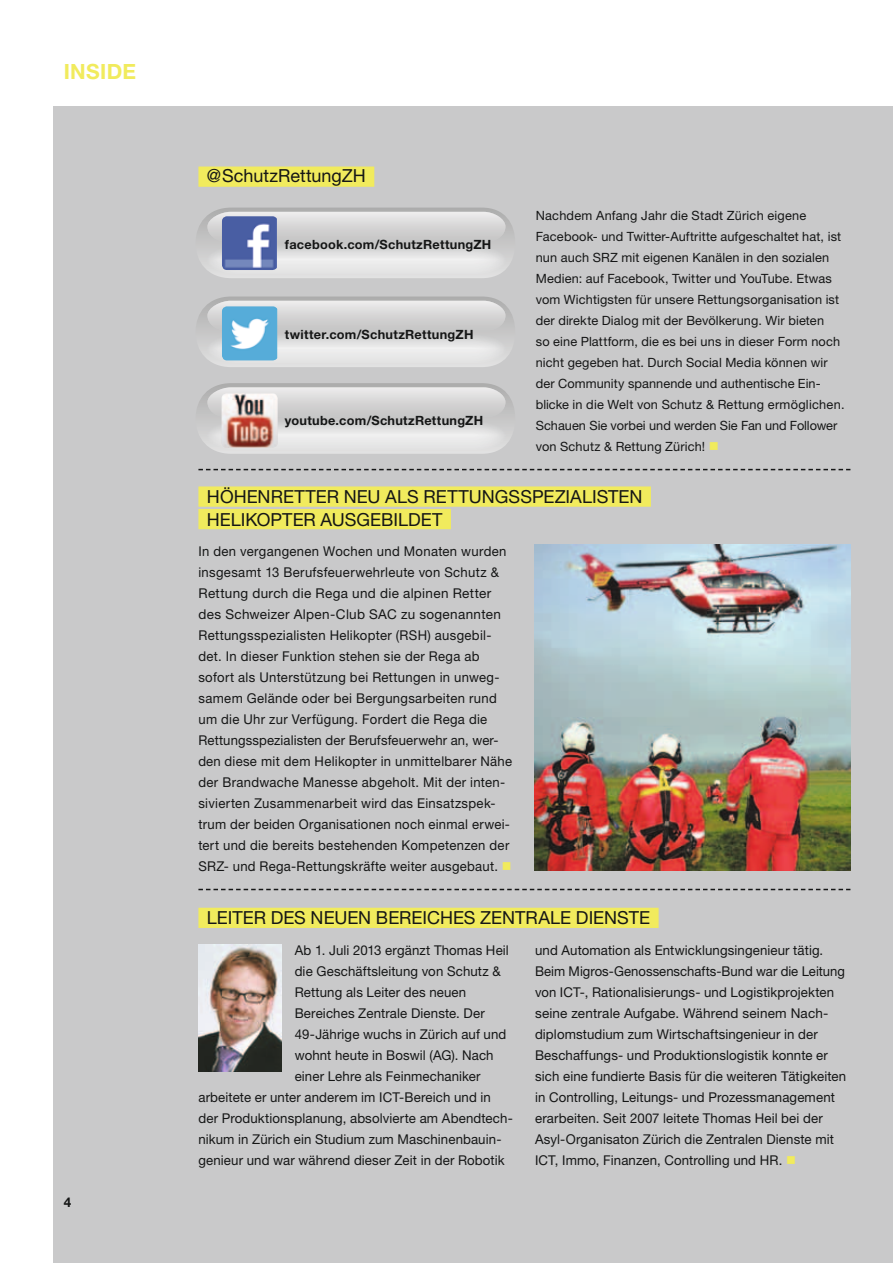
<style>
.page{position:relative;width:893px;height:1263px;background:#fff}
.page>*{position:absolute;margin:0;border:0;box-sizing:border-box;transform-origin:0 0}
.t1{font:700 21px "Helvetica Neue LT Std";letter-spacing:.015em;color:#f1eb5d}
.t2{font:18px "Helvetica Neue LT Std";color:#151616}
.t3{font:13.5px/21px "Helvetica Neue LT Std";letter-spacing:.01em;color:#151616}
.t4{font:700 13.5px "Helvetica Neue LT Std";color:#151616}
.t5{font:12.75px/21px "Helvetica Neue LT Std";letter-spacing:.01em;color:#151616}
.t6{font:700 12.75px "Helvetica Neue LT Std";letter-spacing:.02em;color:#151616}
.s1{color:#f1eb5d}
</style>
<div class="page">
<div style="left:53px;top:106px;width:840px;height:1157px;background:#c9c9ca"></div>
<svg style="left:198px;top:889px;width:652px;height:1px"></svg>
<svg style="left:198px;top:469px;width:652px;height:1px"></svg>
<div style="left:198px;top:486px;width:453px;height:21px;background:#f1eb5d"></div>
<div style="left:198px;top:509px;width:253px;height:20px;background:#f1eb5d"></div>
<div style="left:198px;top:908px;width:461px;height:20px;background:#f1eb5d"></div>
<img style="left:535px;top:545px;width:315px;height:326px">
<img style="left:199px;top:945px;width:83px;height:126px">
<div style="left:198px;top:167px;width:176px;height:20px;background:#f1eb5d"></div>
<svg style="left:197px;top:208px;width:317px;height:70px"></svg>
<img style="left:207px;top:212px;width:298px;height:29px">
<svg style="left:197px;top:383px;width:317px;height:71px"></svg>
<img style="left:207px;top:387px;width:298px;height:30px">
<img style="left:222px;top:216px;width:55px;height:54px">
<svg style="left:197px;top:296px;width:317px;height:71px"></svg>
<img style="left:207px;top:301px;width:298px;height:29px">
<img style="left:222px;top:306px;width:55px;height:54px">
<img style="left:222px;top:393px;width:56px;height:55px">
<h1 class="t1" style="left:64px;top:58px;width:74px">INSIDE</h1>
<p class="t4" style="left:64px;top:1194px;width:9px">4</p>
<h2 class="t2" style="left:207px;top:165px;width:160px">@SchutzRettungZH</h2>
<p class="t6" style="left:285px;top:237px;width:208px">facebook.com/SchutzRettungZH</p>
<p class="t6" style="left:285px;top:326px;width:190px">twitter.com/SchutzRettungZH</p>
<p class="t6" style="left:285px;top:413px;width:200px">youtube.com/SchutzRettungZH</p>
<p class="t5" style="left:536px;top:205px;width:310px">Nachdem Anfang Jahr die Stadt Zürich eigene Facebook- und Twitter-Auftritte aufgeschaltet hat, ist nun auch SRZ mit eigenen Kanälen in den sozialen Medien: auf Facebook, Twitter und YouTube. Etwas vom Wichtigsten für unsere Rettungsorganisation ist der direkte Dialog mit der Bevölkerung. Wir bieten<br>so eine Plattform, die es bei uns in dieser Form noch nicht gegeben hat. Durch Social Media können wir der Community spannende und authentische Ein&shy;blicke in die Welt von Schutz &amp; Rettung ermöglichen.<br>Schauen Sie vorbei und werden Sie Fan und Follower von Schutz &amp; Rettung Zürich! <span class="s1">■</span></p>
<h2 class="t2" style="left:207px;top:486px;width:40px">Höhenretter</h2>
<h2 class="t2" style="left:344px;top:486px;width:13px">neu</h2>
<h2 class="t2" style="left:385px;top:486px;width:12px">als</h2>
<h2 class="t2" style="left:423px;top:486px;width:25px">Rettungsspezialisten</h2>
<h2 class="t2" style="left:207px;top:508px;width:25px">Helikopter</h2>
<h2 class="t2" style="left:321px;top:508px;width:13px">ausgebildet</h2>
<p class="t3" style="left:198px;top:540px;width:315px">In den vergangenen Wochen und Monaten wurden insgesamt 13 Berufsfeuerwehrleute von Schutz &amp; Rettung durch die Rega und die alpinen Retter des Schweizer Alpen-Club SAC zu sogenannten Rettungsspezialisten Helikopter (RSH) ausgebil&shy;det. In dieser Funktion stehen sie der Rega ab sofort als Unterstützung bei Rettungen in unweg&shy;samem Gelände oder bei Bergungsarbeiten rund um die Uhr zur Verfügung. Fordert die Rega die Rettungsspezialisten der Berufsfeuerwehr an, wer&shy;den diese mit dem Helikopter in unmittelbarer Nähe der Brandwache Manesse abgeholt. Mit der inten&shy;sivierten Zusammenarbeit wird das Einsatzspek&shy;trum der beiden Organisationen noch einmal erwei&shy;tert und die bereits bestehenden Kompetenzen der SRZ- und Rega-Rettungskräfte weiter ausgebaut. <span class="s1">■</span></p>
<h2 class="t2" style="left:207px;top:907px;width:21px">Leiter</h2>
<h2 class="t2" style="left:271px;top:907px;width:13px">des</h2>
<h2 class="t2" style="left:311px;top:907px;width:13px">neuen</h2>
<h2 class="t2" style="left:376px;top:907px;width:24px">Bereiches</h2>
<h2 class="t2" style="left:480px;top:907px;width:24px">Zentrale</h2>
<h2 class="t2" style="left:576px;top:907px;width:24px">Dienste</h2>
<p class="t3" style="left:295px;top:939px;width:216px">Ab 1. Juli 2013 ergänzt Thomas Heil</p>
<p class="t3" style="left:295px;top:960px;width:208px">die Geschäftsleitung von Schutz &amp;</p>
<p class="t3" style="left:295px;top:981px;width:173px">Rettung als Leiter des neuen</p>
<p class="t3" style="left:295px;top:1002px;width:192px">Bereiches Zentrale Dienste. Der</p>
<p class="t3" style="left:295px;top:1023px;width:213px">49-Jährige wuchs in Zürich auf und</p>
<p class="t3" style="left:295px;top:1044px;width:200px">wohnt heute in Boswil (AG). Nach</p>
<p class="t3" style="left:295px;top:1065px;width:187px">einer Lehre als Feinmechaniker</p>
<p class="t3" style="left:198px;top:1086px;width:294px">arbeitete er unter anderem im ICT-Bereich und in</p>
<p class="t3" style="left:198px;top:1107px;width:316px">der Produktionsplanung, absolvierte am Abendtech-</p>
<p class="t3" style="left:198px;top:1128px;width:305px">nikum in Zürich ein Studium zum Maschinenbauin-</p>
<p class="t3" style="left:198px;top:1149px;width:308px">genieur und war während dieser Zeit in der Robotik</p>
<p class="t3" style="left:535px;top:939px;width:313px">und Automation als Entwicklungsingenieur tätig.<br>Beim Migros-Genossenschafts-Bund war die Leitung von ICT-, Rationalisierungs- und Logistikprojekten seine zentrale Aufgabe. Während seinem Nach&shy;diplomstudium zum Wirtschaftsingenieur in der Beschaffungs- und Produktionslogistik konnte er sich eine fundierte Basis für die weiteren Tätigkeiten in Controlling, Leitungs- und Prozessmanagement erarbeiten. Seit 2007 leitete Thomas Heil bei der Asyl-Organisaton Zürich die Zentralen Dienste mit ICT, Immo, Finanzen, Controlling und HR. <span class="s1">■</span></p>
</div>
